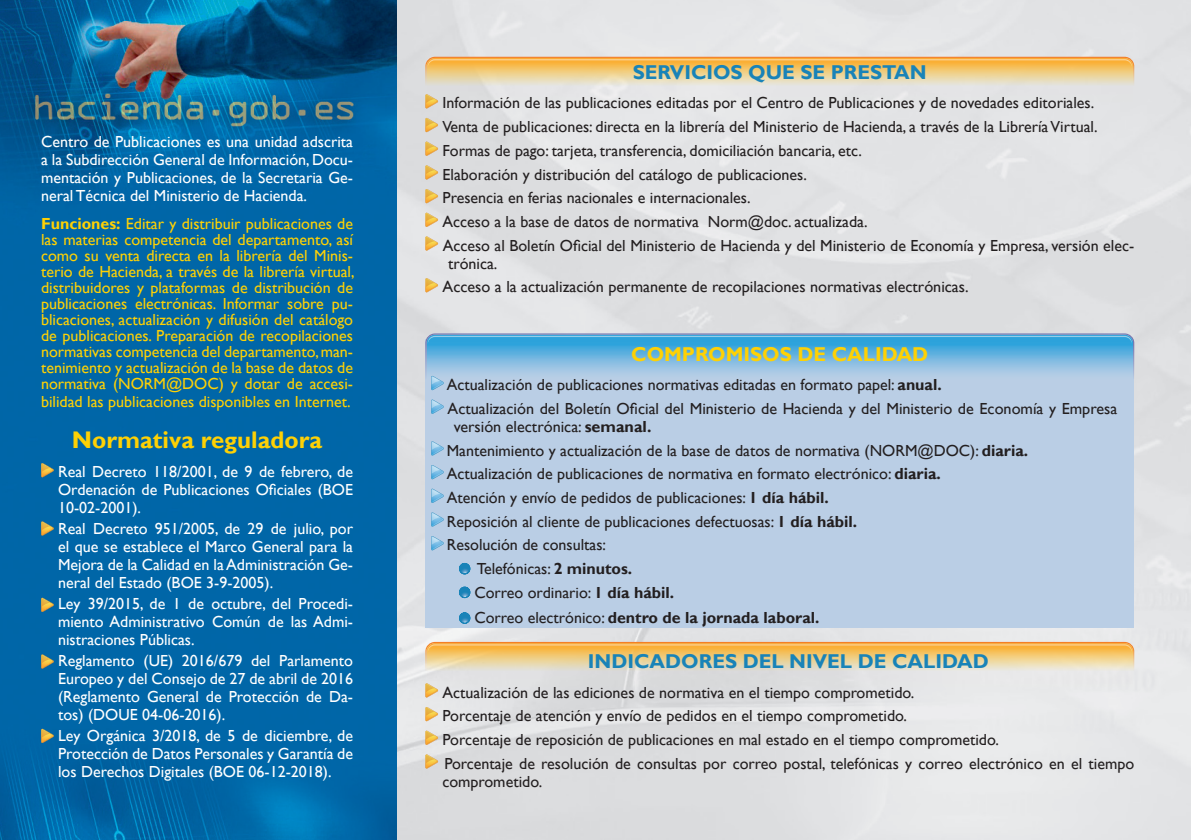
<style>
.page{position:relative;width:1191px;height:840px;background:#fff}
.page>*{position:absolute;margin:0;border:0;box-sizing:border-box;transform-origin:0 0}
.LADILLO_amarillo{font:700 24px "Gill Sans";color:#fed105}
.TXT_comun{font:700 20px "Gill Sans";color:#1983b8}
.TXT_comun-2{font:700 20px "Gill Sans";color:#fed105}
.TXT_comun-3{font:16px/18px "Gill Sans";color:#231f20}
.t1{font:16px/18px "Gill Sans";color:#fff;text-align:justify}
.t2{font:16px/16px "Gill Sans";color:#fed105;text-align:justify}
.TXT_comun-4{font:700 16px "Gill Sans";color:#231f20}
.s1{font-weight:700}
.s2{font-weight:400}
</style>
<div class="page">
<img style="left:397px;top:0;width:794px;height:839px">
<img style="left:0;top:0;width:397px;height:839px">
<div style="left:425px;top:338px;width:709px;height:288px;background:#bacee5"></div>
<svg style="left:41px;top:463px;width:13px;height:14px"></svg>
<svg style="left:41px;top:521px;width:13px;height:14px"></svg>
<svg style="left:41px;top:597px;width:13px;height:14px"></svg>
<img style="left:425px;top:57px;width:709px;height:1px">
<img style="left:425px;top:641px;width:709px;height:1px">
<svg style="left:425px;top:58px;width:709px;height:50px;background:#ead6af"></svg>
<svg style="left:425px;top:118px;width:13px;height:14px"></svg>
<svg style="left:425px;top:141px;width:13px;height:15px"></svg>
<svg style="left:425px;top:165px;width:13px;height:14px"></svg>
<svg style="left:425px;top:189px;width:13px;height:14px"></svg>
<svg style="left:425px;top:212px;width:13px;height:15px"></svg>
<svg style="left:425px;top:236px;width:13px;height:14px"></svg>
<svg style="left:425px;top:278px;width:13px;height:14px"></svg>
<svg style="left:425px;top:333px;width:709px;height:57px"></svg>
<svg style="left:431px;top:399px;width:13px;height:14px"></svg>
<svg style="left:431px;top:441px;width:13px;height:14px"></svg>
<svg style="left:431px;top:465px;width:13px;height:14px"></svg>
<svg style="left:431px;top:488px;width:13px;height:14px"></svg>
<svg style="left:431px;top:512px;width:13px;height:14px"></svg>
<svg style="left:431px;top:536px;width:13px;height:14px"></svg>
<svg style="left:459px;top:563px;width:11px;height:11px"></svg>
<svg style="left:459px;top:586px;width:11px;height:11px"></svg>
<svg style="left:459px;top:612px;width:11px;height:11px"></svg>
<svg style="left:425px;top:642px;width:709px;height:55px;background:#e8d3ae"></svg>
<svg style="left:425px;top:706px;width:13px;height:14px"></svg>
<svg style="left:425px;top:730px;width:13px;height:14px"></svg>
<svg style="left:425px;top:754px;width:13px;height:14px"></svg>
<svg style="left:41px;top:728px;width:13px;height:14px"></svg>
<svg style="left:41px;top:654px;width:13px;height:14px"></svg>
<p class="t1" style="left:41px;top:133px;width:313px">Centro de Publicaciones es una unidad adscrita a la Subdirección General de Información, Docu&shy;mentación y Publicaciones, de la Secretaria Ge&shy;neral Técnica del Ministerio de Hacienda.</p>
<p class="t2" style="left:41px;top:215px;width:315px"><span class="s1">Funciones:</span> Editar y distribuir publicaciones de las materias competencia del departamento, así como su venta directa en la librería del Minis&shy;terio de Hacienda, a través de la librería virtual, distribuidores y plataformas de distribución de publicaciones electrónicas. Informar sobre pu&shy;blicaciones, actualización y difusión del catálogo de publicaciones. Preparación de recopilaciones normativas competencia del departamento, man&shy;tenimiento y actualización de la base de datos de normativa (NORM@DOC) y dotar de accesi-</p>
<p class="t2" style="left:41px;top:393px;width:311px">bilidad las publicaciones disponibles en Internet.</p>
<p class="LADILLO_amarillo" style="left:72px;top:425px;width:252px">Normativa reguladora</p>
<p class="t1" style="left:58px;top:463px;width:296px">Real Decreto 118/2001, de 9 de febrero, de Ordenación de Publicaciones Oficiales (BOE 10-02-2001).</p>
<p class="t1" style="left:58px;top:520px;width:296px">Real Decreto 951/2005, de 29 de julio, por el que se establece el Marco General para la Mejora de la Calidad en la Administración Ge&shy;neral del Estado (BOE 3-9-2005).</p>
<p class="t1" style="left:58px;top:594px;width:296px">Ley 39/2015, de 1 de octubre, del Procedi&shy;miento Administrativo Común de las Admi&shy;nistraciones Públicas.</p>
<p class="t1" style="left:58px;top:651px;width:296px">Reglamento (UE) 2016/679 del Parlamento Europeo y del Consejo de 27 de abril de 2016 (Reglamento General de Protección de Da&shy;tos) (DOUE 04-06-2016).</p>
<p class="t1" style="left:58px;top:726px;width:296px">Ley Orgánica 3/2018, de 5 de diciembre, de Protección de Datos Personales y Garantía de los Derechos Digitales (BOE 06-12-2018).</p>
<p class="TXT_comun" style="left:633px;top:60px;width:295px">SERVICIOS QUE SE PRESTAN</p>
<p class="TXT_comun-3" style="left:442px;top:94px;width:653px">Información de las publicaciones editadas por el Centro de Publicaciones y de novedades editoriales.</p>
<p class="TXT_comun-3" style="left:442px;top:118px;width:656px">Venta de publicaciones: directa en la librería del Ministerio de Hacienda, a través de la Librería Virtual.</p>
<p class="TXT_comun-3" style="left:442px;top:142px;width:421px">Formas de pago: tarjeta, transferencia, domiciliación bancaria, etc.</p>
<p class="TXT_comun-3" style="left:442px;top:165px;width:366px">Elaboración y distribución del catálogo de publicaciones.</p>
<p class="TXT_comun-3" style="left:442px;top:189px;width:309px">Presencia en ferias nacionales e internacionales.</p>
<p class="TXT_comun-3" style="left:442px;top:213px;width:426px">Acceso a la base de datos de normativa Norm@doc. actualizada.</p>
<p class="TXT_comun-3" style="left:448px;top:236px;width:687px;text-indent:-5px">Acceso al Boletín Oficial del Ministerio de Hacienda y del Ministerio de Economía y Empresa, versión elec&shy;trónica.</p>
<p class="TXT_comun-3" style="left:442px;top:278px;width:527px">Acceso a la actualización permanente de recopilaciones normativas electrónicas.</p>
<p class="TXT_comun-2" style="left:631px;top:342px;width:298px">COMPROMISOS DE CALIDAD</p>
<p class="TXT_comun-3" style="left:447px;top:376px;width:496px">Actualización de publicaciones normativas editadas en formato papel: <span class="s1">anual.</span></p>
<p class="TXT_comun-3" style="left:454px;top:399px;width:665px;text-indent:-6px">Actualización del Boletín Oficial del Ministerio de Hacienda y del Ministerio de Economía y Empresa versión electrónica: <span class="s1">semanal.</span></p>
<p class="TXT_comun-3" style="left:447px;top:441px;width:583px">Mantenimiento y actualización de la base de datos de normativa (NORM@DOC): <span class="s1">diaria.</span></p>
<p class="TXT_comun-3" style="left:447px;top:465px;width:495px">Actualización de publicaciones de normativa en formato electrónico: <span class="s1">diaria.</span></p>
<p class="TXT_comun-3" style="left:447px;top:488px;width:383px">Atención y envío de pedidos de publicaciones: <span class="s1">1 día hábil.</span></p>
<p class="TXT_comun-3" style="left:447px;top:512px;width:412px">Reposición al cliente de publicaciones defectuosas: <span class="s1">1 día hábil.</span></p>
<p class="TXT_comun-3" style="left:447px;top:536px;width:161px">Resolución de consultas:</p>
<p class="TXT_comun-3" style="left:477px;top:559px;width:157px">Telefónicas: <span class="s1">2 minutos.</span></p>
<p class="TXT_comun-3" style="left:474px;top:583px;width:201px">Correo ordinario: <span class="s1">1 día hábil.</span></p>
<p class="TXT_comun-4" style="left:474px;top:608px;width:346px"><span class="s2">Correo electrónico:</span> dentro de la jornada laboral.</p>
<p class="TXT_comun" style="left:588px;top:649px;width:402px">INDICADORES DEL NIVEL DE CALIDAD</p>
<p class="TXT_comun-3" style="left:442px;top:683px;width:473px">Actualización de las ediciones de normativa en el tiempo comprometido.</p>
<p class="TXT_comun-3" style="left:442px;top:706px;width:466px">Porcentaje de atención y envío de pedidos en el tiempo comprometido.</p>
<p class="TXT_comun-3" style="left:442px;top:730px;width:558px">Porcentaje de reposición de publicaciones en mal estado en el tiempo comprometido.</p>
<p class="TXT_comun-3" style="left:442px;top:754px;width:693px">Porcentaje de resolución de consultas por correo postal, telefónicas y correo electrónico en el tiempo comprometido.</p>
</div>
